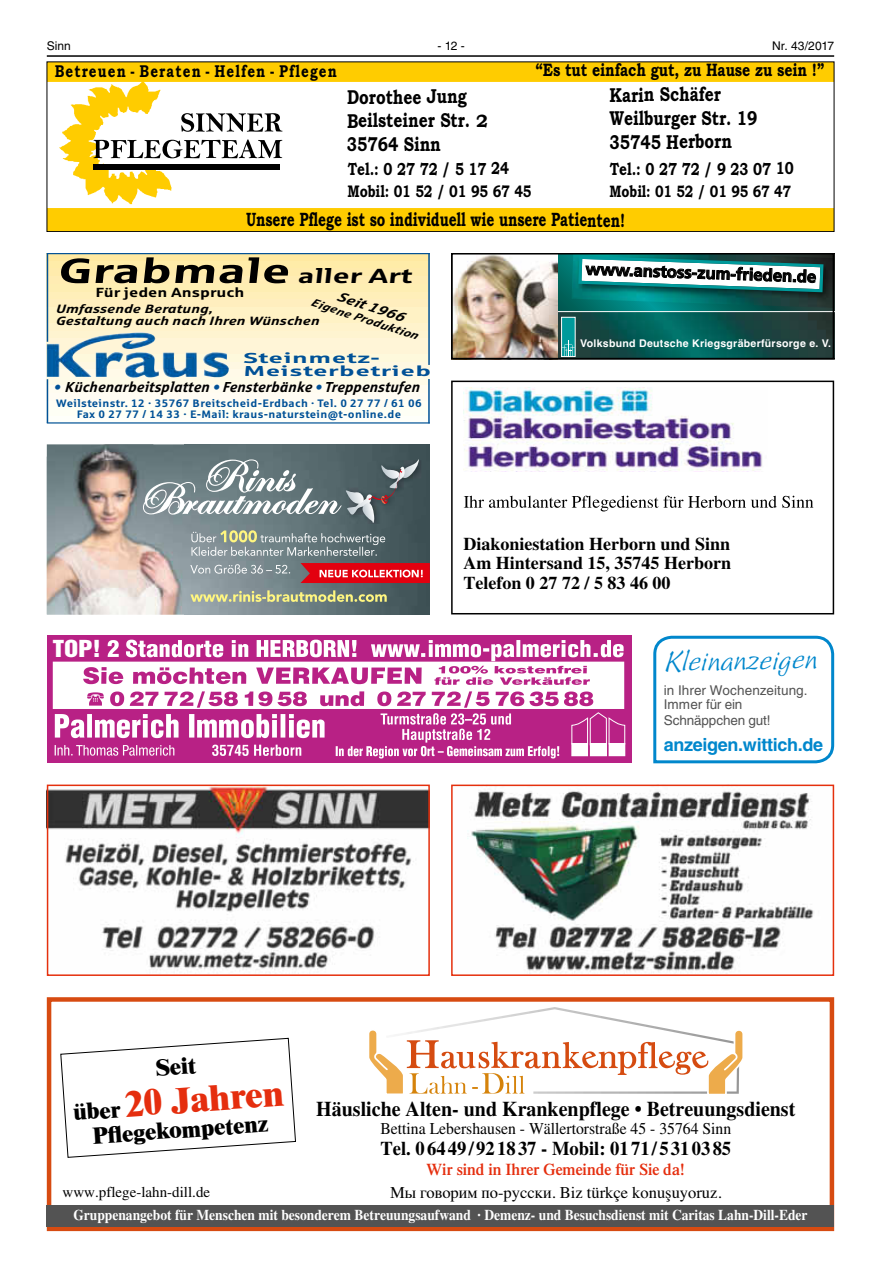
<style>
.page{position:relative;width:881px;height:1263px;background:#fff}
.page>*{position:absolute;margin:0;border:0;box-sizing:border-box;transform-origin:0 0}
.t1{font:800 35.7px "Times LT";color:#e52e0e}
.t2{font:700 34.8px "Sparkasse Rg";color:#000;scale:1.5 1}
.t3{font:27px "Linotype Sallwey Script";color:#0087cc}
.t4{font:800 22.95px "Times LT";color:#000}
.t5{font:21.45px "Helvetica Inserat";color:#fff;scale:1.19 1}
.t6{font:700 21px "Times LT";color:#000;scale:.95 1}
.t7{font:700 20.1px/23.5px "Bookman Old Style";letter-spacing:-.005em;color:#000;scale:.77 1}
.t8{font:700 19.5px "Times LT";color:#000;scale:.95 1}
.t9{font:700 19.35px "Bookman Old Style";letter-spacing:-.015em;color:#000;scale:.71 1}
.t10{font:700 18.15px "Bookman Old Style";letter-spacing:-.015em;color:#000;scale:.77 1}
.t11{font:700 18px/19.5px "Times LT";color:#000;text-align:justify}
.t12{font:700 18px "Helvetica LT";letter-spacing:-.02em;color:#0087cc}
.t13{font:700 18px "Bookman Old Style";color:#000}
.t14{font:700 17.55px "Bookman Old Style";letter-spacing:-.005em;color:#000;scale:.77 1}
.t15{font:700 17.1px "Bookman Old Style";letter-spacing:.075em;color:#000;scale:.77 1}
.t16{font:700 16.8px "Bookman Old Style";letter-spacing:-.01em;color:#000;scale:.77 1}
.t17{font:700 16.65px "Frutiger";color:#000}
.t18{font:700 16.65px "Bookman Old Style";letter-spacing:-.01em;color:#000;scale:.77 1}
.t19{font:16.5px "Times LT";color:#000;scale:.95 1}
.t20{font:16.5px "Times";color:#000}
.t21{font:600 16.5px "Times LT";color:#e52e0e;scale:.95 1}
.t22{font:700 15px "Times LT";color:#fff;scale:.9 1}
.t23{font:15px "Times LT";color:#000}
.t24{font:italic 700 14.4px "Sparkasse Rg";color:#000}
.t25{font:700 14.4px/13.2px "Sparkasse Rg";letter-spacing:.02em;color:#005197;scale:1.81 1}
.t26{font:13.5px/14.5px "Helvetica LT";color:#535353}
.t27{font:italic 700 13.5px "Sparkasse Rg";color:#000;scale:1.19 1}
.t28{font:700 13.2px "Sparkasse Rg";color:#000;scale:1.25 1}
.t29{font:italic 700 12px/12px "Sparkasse Rg";color:#000;scale:1.25 1}
.t30{font:12px "Helvetica LT";color:#000}
.t31{font:italic 700 11.1px "Sparkasse Rg";color:#000;scale:1.19 1}
.t32{font:700 10.8px/10.8px "Sparkasse Rg";letter-spacing:.03em;color:#005197;text-align:center;scale:1.06 1}
.t33{font:700 10.5px "Helvetica";letter-spacing:.025em;color:#fff}
.s1{font-size:20.4px}
.s2{color:#005197}
.s3{font-size:22.95px;color:#000}
</style>
<div class="page">
<hr style="left:47px;top:55px;width:786px;height:2px;background:#000">
<div style="left:47px;top:997px;width:786px;height:234px;border:4px solid #d74b11"></div>
<img style="left:434px;top:1007px;width:229px;height:21px">
<svg style="left:369px;top:1028px;width:374px;height:66px"></svg>
<div style="left:47px;top:1205px;width:786px;height:22px;background:#535353"></div>
<svg style="left:60px;top:1038px;width:236px;height:120px"></svg>
<svg style="left:49px;top:64px;width:782px;height:166px"></svg>
<div style="left:47px;top:62px;width:786px;height:170px;border:1px solid #000"></div>
<div style="left:472px;top:108px;width:26px;height:24px;background:#fff"></div>
<img style="left:50px;top:787px;width:376px;height:184px">
<div style="left:47px;top:784px;width:382px;height:192px;border:2px solid #e5300d"></div>
<div style="left:47px;top:636px;width:584px;height:127px;background:#b82185"></div>
<svg style="left:53px;top:640px;width:572px;height:118px"></svg>
<img style="left:474px;top:791px;width:340px;height:182px">
<div style="left:451px;top:784px;width:382px;height:192px;border:2px solid #e5300d"></div>
<img style="left:467px;top:822px;width:185px;height:102px">
<img style="left:47px;top:332px;width:182px;height:46px">
<hr style="left:47px;top:253px;width:382px;height:1px;background:#005197">
<hr style="left:47px;top:422px;width:382px;height:1px;background:#005197">
<hr style="left:47px;top:253px;width:1px;height:89px;background:#005197">
<hr style="left:47px;top:379px;width:1px;height:44px;background:#005197">
<svg style="left:653px;top:635px;width:182px;height:129px"></svg>
<img style="left:219px;top:444px;width:210px;height:170px">
<img style="left:332px;top:451px;width:61px;height:79px">
<img style="left:189px;top:444px;width:30px;height:170px">
<svg style="left:190px;top:590px;width:196px;height:12px;background:#a4ac85"></svg>
<img style="left:47px;top:444px;width:142px;height:170px">
<svg style="left:143px;top:459px;width:250px;height:64px;background:#7e8c90"></svg>
<svg style="left:190px;top:530px;width:239px;height:53px;background:#947c80"></svg>
<svg style="left:393px;top:253px;width:440px;height:324px"></svg>
<img style="left:454px;top:256px;width:376px;height:100px">
<div style="left:451px;top:253px;width:382px;height:106px;border:2px solid #000"></div>
<p class="t30" style="left:47px;top:39px;width:26px">Sinn</p>
<p class="t30" style="left:437px;top:39px;width:29px">-12-</p>
<p class="t30" style="left:771px;top:39px;width:63px">Nr. 43/2017</p>
<h3 class="t15" style="left:55px;top:61px;width:368px">Betreuen - Beraten - Helfen - Pflegen</h3>
<h3 class="t10" style="left:535px;top:59px;width:377px">“Es tut einfach gut, zu Hause zu sein !”</h3>
<h3 class="t7" style="left:347px;top:85px;width:195px">Dorothee Jung<br>Beilsteiner Str. 10<br>35764 Sinn</h3>
<h3 class="t7" style="left:609px;top:82px;width:194px">Karin Schäfer<br>Weilburger Str. 19<br>35745 Herborn</h3>
<h3 class="t14" style="left:347px;top:158px;width:211px">Tel.: 0 27 72 / 5 17 24</h3>
<h3 class="t16" style="left:347px;top:181px;width:241px">Mobil: 01 52 / 01 95 67 45</h3>
<h3 class="t13" style="left:476px;top:110px;width:13px">2</h3>
<h3 class="t14" style="left:609px;top:158px;width:240px">Tel.: 0 27 72 / 9 23 07 10</h3>
<h3 class="t18" style="left:609px;top:181px;width:237px">Mobil: 01 52 / 01 95 67 47</h3>
<h3 class="t9" style="left:246px;top:208px;width:535px">Unsere Pflege ist so individuell wie unsere Patienten!</h3>
<h2 class="t2" style="left:57px;top:249px;width:240px">Grabmale <span class="s1">aller Art</span></h2>
<p class="t29" style="left:55px;top:302px;width:213px">Umfassende Beratung,<br>Gestaltung auch nach Ihren Wünschen</p>
<p class="t28" style="left:96px;top:284px;width:120px">Für jeden Anspruch</p>
<p class="t27" style="left:340px;top:288px;width:60px;rotate:18deg">Seit 1966</p>
<p class="t31" style="left:313px;top:295px;width:95px;rotate:18deg">Eigene Produktion</p>
<h3 class="t25" style="left:243px;top:351px;width:105px">Steinmetz-<br>Meisterbetrieb</h3>
<p class="t32" style="left:56px;top:398px;width:346px">Weilsteinstr. 12 · 35767 Breitscheid-Erdbach · Tel. 0 27 77 / 61 06<br>Fax 0 27 77 / 14 33 · E-Mail: kraus-naturstein@t-online.de</p>
<h3 class="t24" style="left:54px;top:378px;width:369px"><span class="s2">•</span> Küchenarbeitsplatten <span class="s2">•</span> Fensterbänke <span class="s2">•</span> Treppenstufen</h3>
<h3 class="t17" style="left:585px;top:259px;width:232px;rotate:2deg">www.anstoss-zum-frieden.de</h3>
<p class="t33" style="left:580px;top:337px;width:252px">Volksbund Deutsche Kriegsgräberfürsorge e. V.</p>
<h3 class="t5" style="left:53px;top:636px;width:42px">TOP!</h3>
<h3 class="t11" style="left:463px;top:534px;width:269px">Diakoniestation Herborn und Sinn Am Hintersand 15, 35745 Herborn Telefon 0 27 72 / 5 83 46 00</h3>
<h3 class="t3" style="left:663px;top:645px;width:155px;rotate:-1deg">Kleinanzeigen</h3>
<p class="t26" style="left:663px;top:683px;width:145px">in Ihrer Wochenzeitung.<br>Immer für ein</p>
<p class="t26" style="left:663px;top:713px;width:108px">Schnäppchen gut!</p>
<h3 class="t12" style="left:663px;top:734px;width:161px">anzeigen.wittich.de</h3>
<h3 class="t4" style="left:155px;top:1054px;width:42px;rotate:-4deg">Seit</h3>
<h1 class="t1" style="left:71px;top:1086px;width:212px;rotate:-4deg"><span class="s3">über</span> 20 Jahren</h1>
<h3 class="t4" style="left:92px;top:1121px;width:177px;rotate:-4deg">Pflegekompetenz</h3>
<h3 class="t6" style="left:316px;top:1097px;width:505px">Häusliche Alten- und Krankenpflege • Betreuungsdienst</h3>
<h3 class="t19" style="left:380px;top:1119px;width:370px">Bettina Lebershausen - Wällertorstraße 45 - 35764 Sinn</h3>
<h3 class="t8" style="left:380px;top:1137px;width:370px">Tel. 06449/921837 - Mobil: 01 71 /5310385</h3>
<h3 class="t21" style="left:426px;top:1160px;width:273px">Wir sind in Ihrer Gemeinde für Sie da!</h3>
<h3 class="t22" style="left:73px;top:1206px;width:816px">Gruppenangebot für Menschen mit besonderem Betreuungsaufwand · Demenz- und Besuchsdienst mit Caritas Lahn-Dill-Eder</h3>
<h3 class="t20" style="left:390px;top:1177px;width:333px">Мы говорим по-русски. Biz türkçe konuşuyoruz.</h3>
<h3 class="t23" style="left:63px;top:1183px;width:149px">www.pflege-lahn-dill.de</h3>
</div>
